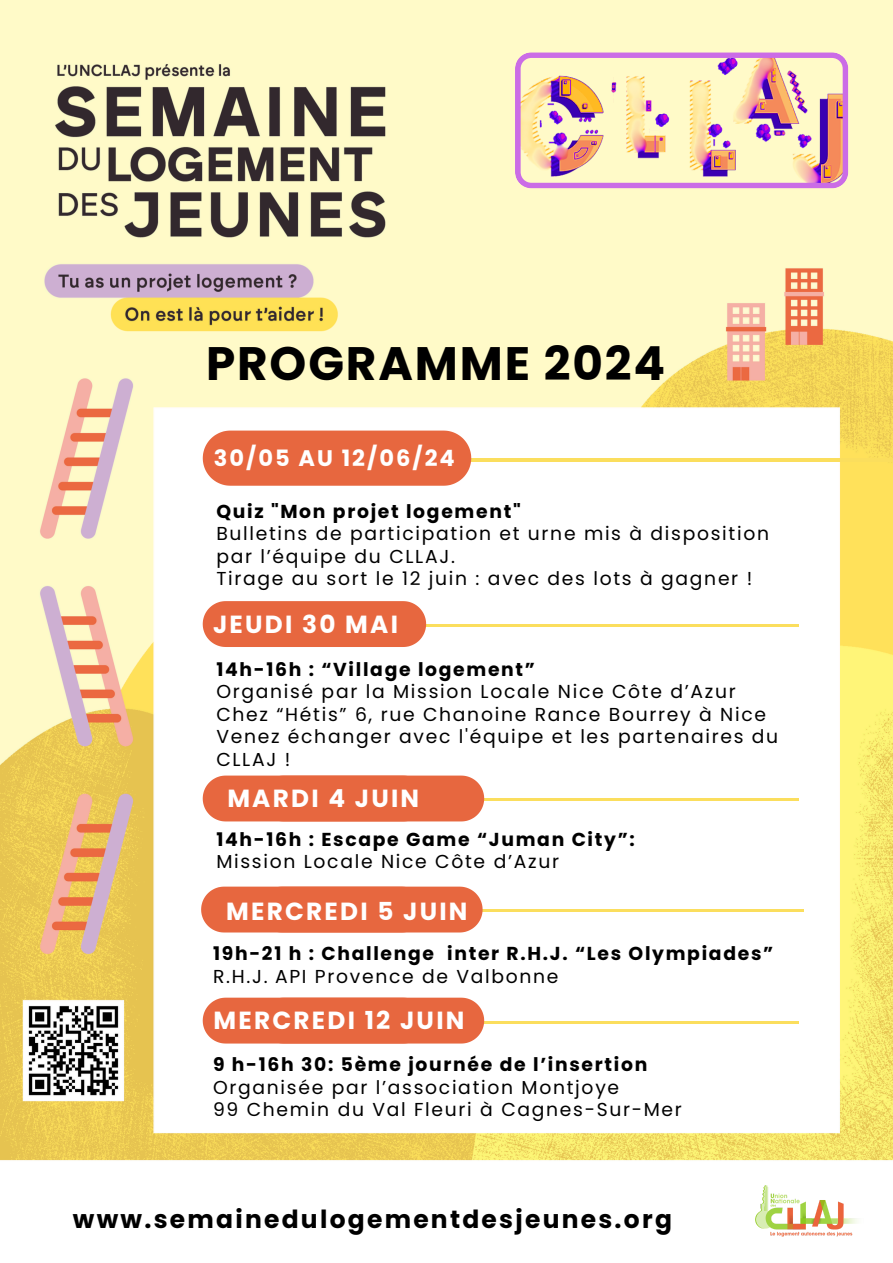
<style>
.page{position:relative;width:893px;height:1263px;background:#fff}
.page>*{position:absolute;margin:0;border:0;box-sizing:border-box;transform-origin:0 0}
.t1{font:700 46.88px "Poppins";letter-spacing:.04em;color:#000}
.t2{font:700 24.97px "Poppins";letter-spacing:.09em;color:#000}
.t3{font:700 24.75px "Poppins";letter-spacing:.09em;color:#fff}
.t4{font:700 22.5px "Poppins";letter-spacing:.09em;color:#fff}
.t5{font:18.75px/22.5px "Poppins";letter-spacing:.09em;color:#000}
.t6{font:700 18.75px "Poppins";letter-spacing:.09em;color:#000}
</style>
<div class="page">
<img style="left:0;top:0;width:893px;height:1161px">
<img style="left:736px;top:1158px;width:136px;height:79px">
<hr style="left:226px;top:910px;width:578px;height:2px;background:#fbde5d">
<hr style="left:221px;top:624px;width:577px;height:2px;background:#fbde5d">
<div style="left:203px;top:601px;width:223px;height:46px;background:#e7673f"></div>
<hr style="left:225px;top:458px;width:668px;height:3px;background:#fbde5d">
<div style="left:203px;top:431px;width:268px;height:55px;background:#e7673f"></div>
<hr style="left:221px;top:799px;width:577px;height:2px;background:#fbde5d">
<div style="left:203px;top:775px;width:281px;height:46px;background:#e7673f"></div>
<hr style="left:221px;top:1021px;width:577px;height:2px;background:#fbde5d">
<div style="left:203px;top:998px;width:281px;height:45px;background:#e7673f"></div>
<div style="left:201px;top:886px;width:281px;height:46px;background:#e7673f"></div>
<svg style="left:515px;top:52px;width:333px;height:136px;background:#e9c5b7"></svg>
<h2 class="t1" style="left:206px;top:331px;width:461px">PROGRAMME 2024</h2>
<p class="t4" style="left:214px;top:442px;width:242px">30/05 AU 12/06/24</p>
<h2 class="t6" style="left:216px;top:498px;width:306px">Quiz "Mon projet logement"</h2>
<p class="t5" style="left:216px;top:522px;width:554px">Bulletins de participation et urne mis à disposition</p>
<p class="t5" style="left:216px;top:545px;width:240px">par l’équipe du CLLAJ.</p>
<p class="t5" style="left:216px;top:567px;width:537px">Tirage au sort le 12 juin : avec des lots à gagner !</p>
<h2 class="t3" style="left:213px;top:607px;width:186px">JEUDI 30 MAI</h2>
<p class="t6" style="left:216px;top:656px;width:320px">14h-16h : “Village logement”</p>
<p class="t5" style="left:216px;top:680px;width:521px">Organisé par la Mission Locale Nice Côte d’Azur</p>
<p class="t5" style="left:216px;top:703px;width:551px">Chez “Hétis” 6, rue Chanoine Rance Bourrey à Nice</p>
<p class="t5" style="left:216px;top:725px;width:563px">Venez échanger avec l'équipe et les partenaires du<br>CLLAJ !</p>
<h2 class="t3" style="left:227px;top:781px;width:193px">MARDI 4 JUIN</h2>
<p class="t6" style="left:216px;top:826px;width:420px">14h-16h : Escape Game “Juman City”:</p>
<p class="t5" style="left:216px;top:850px;width:344px">Mission Locale Nice Côte d’Azur</p>
<p class="t3" style="left:226px;top:894px;width:243px">MERCREDI 5 JUIN</p>
<p class="t6" style="left:213px;top:940px;width:562px">19h-21 h : Challenge inter R.H.J. “Les Olympiades”</p>
<p class="t5" style="left:213px;top:965px;width:347px">R.H.J. API Provence de Valbonne</p>
<p class="t3" style="left:213px;top:1003px;width:252px">MERCREDI 12 JUIN</p>
<p class="t6" style="left:213px;top:1051px;width:436px">9 h-16h 30: 5ème journée de l’insertion</p>
<p class="t5" style="left:213px;top:1076px;width:407px">Organisée par l’association Montjoye</p>
<p class="t5" style="left:213px;top:1098px;width:470px">99 Chemin du Val Fleuri à Cagnes-Sur-Mer</p>
<h1 class="t2" style="left:73px;top:1201px;width:600px">www.semainedulogementdesjeunes.org</h1>
</div>
